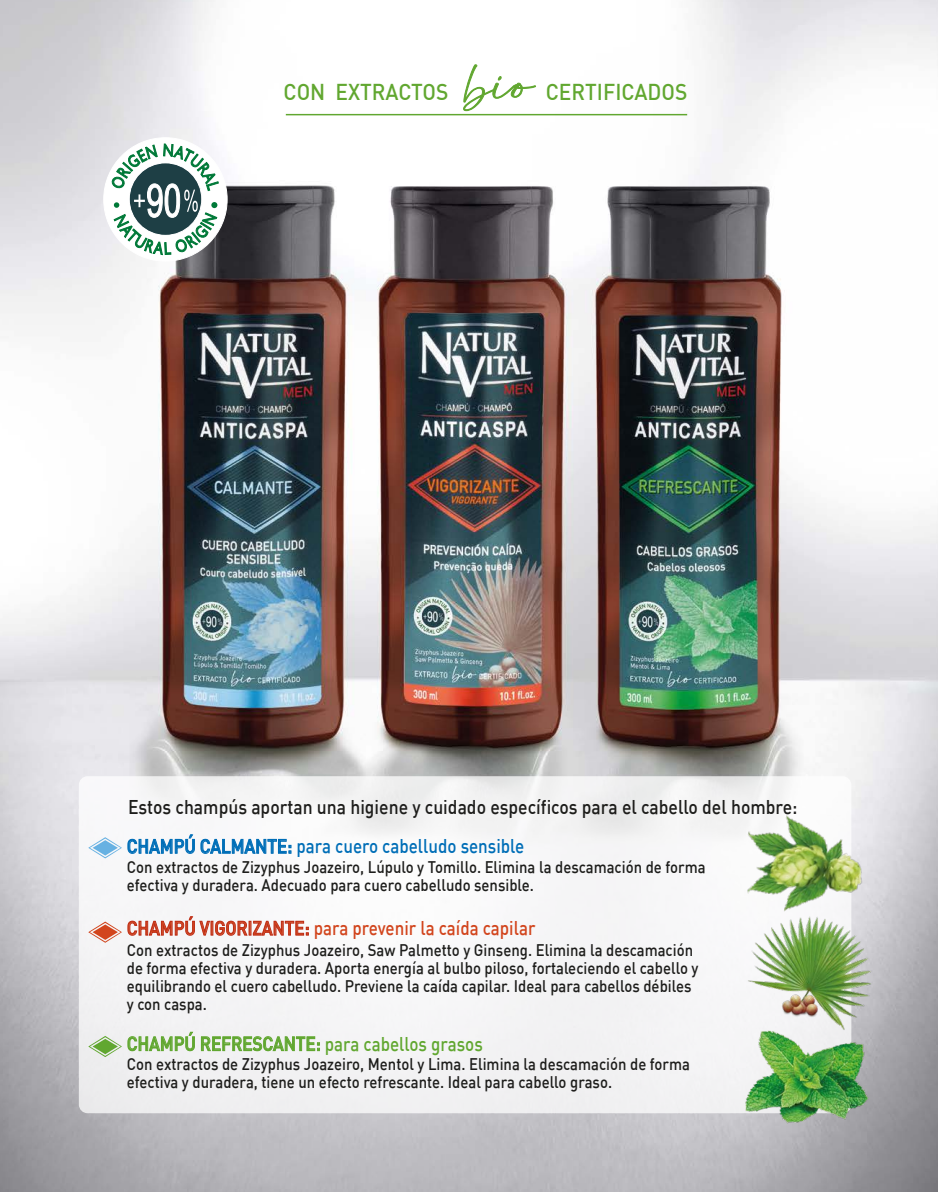
<style>
.page{position:relative;width:938px;height:1193px;background:#fff}
.page>*{position:absolute;margin:0;border:0;box-sizing:border-box;transform-origin:0 0}
.t1{font:94.65px "Southland";color:#61a730;scale:1.16 1}
.t2{font:500 22.5px "DIN";color:#61a730;scale:.93 1}
.t3{font:500 19.5px "DIN";color:#1d1d1b;scale:.9 1}
.t4{font:500 19.5px "DIN";color:#d2451d;scale:.87 1}
.t5{font:500 19.5px "DIN";color:#006eb7;scale:.87 1}
.t6{font:500 19.5px "DIN";color:#61a730;scale:.87 1}
.t7{font:500 16.5px/18px "DIN";color:#1d1d1b;scale:.9 1}
.s1{font-size:82.05px}
</style>
<div class="page">
<img style="left:0;top:0;width:937px;height:1191px">
<div style="left:79px;top:776px;width:772px;height:337px;background:#f5f5f6;border-radius:9px"></div>
<img style="left:748px;top:903px;width:137px;height:134px">
<svg style="left:88px;top:916px;width:220px;height:26px"></svg>
<img style="left:737px;top:1023px;width:132px;height:105px">
<svg style="left:88px;top:1031px;width:107px;height:26px"></svg>
<svg style="left:201px;top:1036px;width:118px;height:15px"></svg>
<img style="left:747px;top:807px;width:128px;height:122px">
<svg style="left:88px;top:834px;width:203px;height:24px"></svg>
<svg style="left:103px;top:137px;width:124px;height:124px"></svg>
<svg style="left:462px;top:64px;width:74px;height:47px"></svg>
<hr style="left:286px;top:114px;width:401px;height:1px;background:#61a730">
<h1 class="t1" style="left:466px;top:35px;width:61px"><span class="s1">b</span>io</h1>
<h2 class="t2" style="left:283px;top:77px;width:179px">CON EXTRACTOS</h2>
<h2 class="t2" style="left:545px;top:77px;width:154px">CERTIFICADOS</h2>
<p class="t3" style="left:128px;top:794px;width:745px">Estos champús aportan una higiene y cuidado específicos para el cabello del hombre:</p>
<p class="t5" style="left:127px;top:833px;width:458px">CHAMPÚ CALMANTE: para cuero cabelludo sensible</p>
<p class="t7" style="left:127px;top:857px;width:644px">Con extractos de Zizyphus Joazeiro, Lúpulo y Tomillo. Elimina la descamación de forma efectiva y duradera. Adecuado para cuero cabelludo sensible.</p>
<p class="t4" style="left:127px;top:915px;width:471px">CHAMPÚ VIGORIZANTE: para prevenir la caída capilar</p>
<p class="t7" style="left:127px;top:940px;width:636px">Con extractos de Zizyphus Joazeiro, Saw Palmetto y Ginseng. Elimina la descamación de forma efectiva y duradera. Aporta energía al bulbo piloso, fortaleciendo el cabello y equilibrando el cuero cabelludo. Previene la caída capilar. Ideal para cabellos débiles y con caspa.</p>
<p class="t6" style="left:127px;top:1031px;width:410px">CHAMPÚ REFRESCANTE: para cabellos grasos</p>
<p class="t7" style="left:127px;top:1054px;width:627px">Con extractos de Zizyphus Joazeiro, Mentol y Lima. Elimina la descamación de forma efectiva y duradera, tiene un efecto refrescante. Ideal para cabello graso.</p>
</div>
